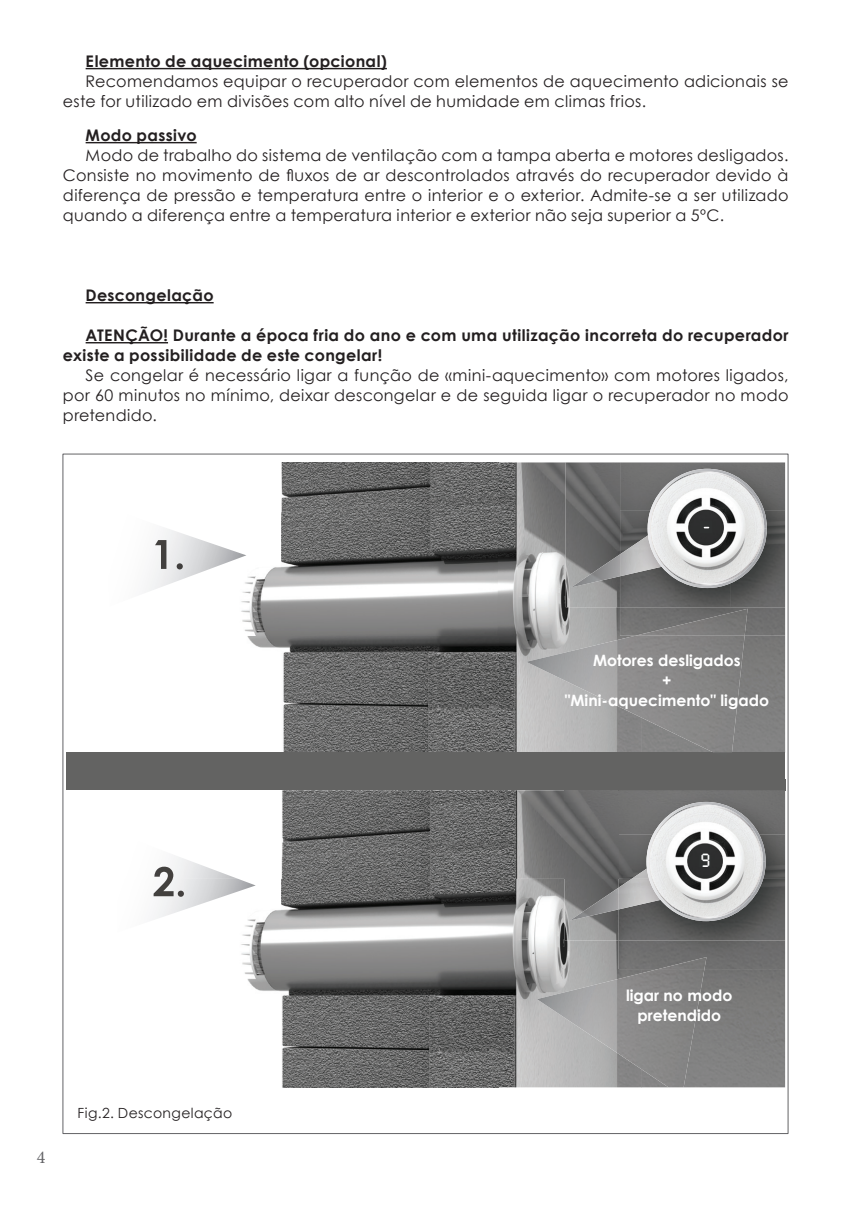
<style>
.page{position:relative;width:851px;height:1214px;background:#fff}
.page>*{position:absolute;margin:0;border:0;box-sizing:border-box;transform-origin:0 0}
.t1{font:18px "Minion Pro";color:#636366}
.t2{font:17.8px "a LCD Nova";color:#fff}
.t3{font:16px/20px "Century Gothic";letter-spacing:.02em;color:#231f20;text-align:justify}
.t4{font:700 16px/20px "Century Gothic";letter-spacing:.02em;color:#231f20}
.t5{font:700 15.6px/20px "Century Gothic";color:#fff;text-align:center}
.t6{font:14px "Century Gothic";letter-spacing:.025em;color:#231f20}
</style>
<div class="page">
<hr style="left:86px;top:68px;width:301px;height:1px;background:#231f20">
<hr style="left:86px;top:142px;width:111px;height:1px;background:#231f20">
<hr style="left:86px;top:302px;width:127px;height:1px;background:#231f20">
<hr style="left:86px;top:342px;width:82px;height:1px;background:#231f20">
<img style="left:241px;top:462px;width:328px;height:290px">
<img style="left:569px;top:607px;width:51px;height:28px">
<div style="left:67px;top:752px;width:718px;height:38px;background:#636362"></div>
<img style="left:241px;top:878px;width:377px;height:209px">
<img style="left:281px;top:790px;width:283px;height:88px">
<img style="left:526px;top:635px;width:218px;height:117px">
<img style="left:713px;top:752px;width:18px;height:1px">
<img style="left:147px;top:508px;width:99px;height:98px">
<img style="left:153px;top:878px;width:103px;height:54px">
<img style="left:173px;top:856px;width:62px;height:22px">
<img style="left:537px;top:968px;width:167px;height:119px">
<img style="left:155px;top:540px;width:28px;height:29px">
<img style="left:153px;top:878px;width:31px;height:18px">
<img style="left:154px;top:866px;width:30px;height:12px">
<img style="left:618px;top:878px;width:167px;height:90px">
<img style="left:658px;top:956px;width:48px;height:12px">
<img style="left:564px;top:790px;width:54px;height:150px">
<img style="left:570px;top:887px;width:48px;height:33px">
<div style="left:618px;top:790px;width:167px;height:44px;background:#717171"></div>
<img style="left:618px;top:834px;width:28px;height:44px">
<img style="left:765px;top:834px;width:20px;height:44px">
<img style="left:618px;top:878px;width:28px;height:31px">
<img style="left:631px;top:868px;width:15px;height:10px">
<img style="left:646px;top:801px;width:119px;height:120px">
<img style="left:649px;top:804px;width:114px;height:114px">
<img style="left:650px;top:805px;width:112px;height:112px">
<img style="left:650px;top:806px;width:111px;height:110px">
<img style="left:656px;top:812px;width:99px;height:98px">
<div style="left:698px;top:854px;width:12px;height:12px;background:#2e3030"></div>
<img style="left:620px;top:607px;width:165px;height:28px">
<img style="left:635px;top:608px;width:112px;height:27px">
<img style="left:565px;top:462px;width:55px;height:145px">
<img style="left:571px;top:554px;width:49px;height:33px">
<img style="left:620px;top:462px;width:165px;height:48px">
<img style="left:620px;top:510px;width:54px;height:97px">
<img style="left:730px;top:510px;width:55px;height:97px">
<img style="left:674px;top:588px;width:56px;height:19px">
<img style="left:620px;top:535px;width:27px;height:41px">
<img style="left:647px;top:469px;width:119px;height:119px">
<img style="left:650px;top:471px;width:114px;height:114px">
<img style="left:651px;top:472px;width:112px;height:112px">
<img style="left:651px;top:473px;width:111px;height:110px">
<img style="left:657px;top:479px;width:99px;height:99px">
<svg style="left:699px;top:521px;width:12px;height:12px"></svg>
<p class="t4" style="left:86px;top:51px;width:303px">Elemento de aquecimento (opcional)</p>
<p class="t3" style="left:63px;top:71px;width:727px;text-indent:23px">Recomendamos equipar o recuperador com elementos de aquecimento adicionais se este for utilizado em divisões com alto nível de humidade em climas frios.</p>
<p class="t4" style="left:86px;top:125px;width:112px">Modo passivo</p>
<p class="t3" style="left:63px;top:145px;width:727px;text-indent:23px">Modo de trabalho do sistema de ventilação com a tampa aberta e motores desligados.<br>Consiste no movimento de fluxos de ar descontrolados através do recuperador devido à diferença de pressão e temperatura entre o interior e o exterior. Admite-se a ser utilizado quando a diferença entre a temperatura interior e exterior não seja superior a 5ºC.</p>
<p class="t4" style="left:86px;top:285px;width:129px">Descongelação</p>
<p class="t4" style="left:63px;top:325px;width:727px;text-indent:23px">ATENÇÃO! Durante a época fria do ano e com uma utilização incorreta do recuperador existe a possibilidade de este congelar!</p>
<p class="t3" style="left:63px;top:365px;width:727px;text-indent:23px">Se congelar é necessário ligar a função de «mini-aquecimento» com motores ligados, por 60 minutos no mínimo, deixar descongelar e de seguida ligar o recuperador no modo pretendido.</p>
<p class="t1" style="left:37px;top:1144px;width:10px">4</p>
<p class="t6" style="left:78px;top:1102px;width:156px">Fig.2. Descongelação</p>
<p class="t5" style="left:565px;top:649px;width:205px">Motores desligados<br>+<br>"Mini-aquecimento" ligado</p>
<p class="t2" style="left:700px;top:851px;width:11px">9</p>
<p class="t5" style="left:626px;top:984px;width:108px">ligar no modo pretendido</p>
</div>
